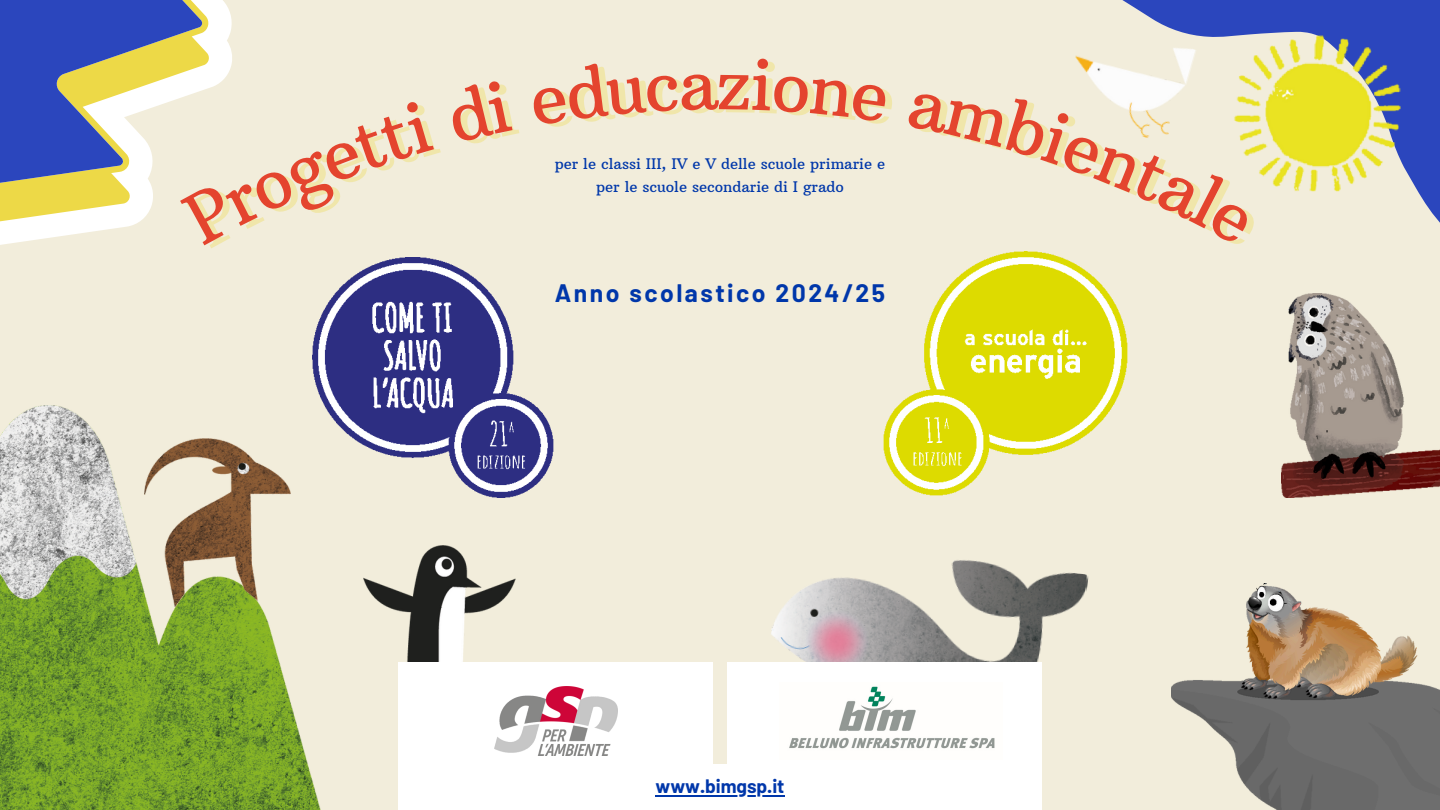
<style>
.page{position:relative;width:1440px;height:810px;background:#f2eddb}
.page>*{position:absolute;margin:0;border:0;box-sizing:border-box;transform-origin:0 0}
.t1{font:700 24.7px "Barlow";letter-spacing:.1em;color:#0037aa}
.t2{font:700 19px "Barlow";color:#0037aa}
.t3{font:14.8px/23.2px "Arbutus Slab";color:#0037aa;text-align:center}
</style>
<div class="page">
<svg style="left:1014px;top:0;width:426px;height:252px"></svg>
<svg style="left:0;top:0;width:232px;height:245px"></svg>
<img style="left:765px;top:560px;width:324px;height:158px">
<img style="left:363px;top:546px;width:153px;height:136px">
<div style="left:727px;top:663px;width:314px;height:147px;background:#fff"></div>
<div style="left:399px;top:663px;width:314px;height:147px;background:#fff"></div>
<img style="left:789px;top:686px;width:206px;height:63px">
<img style="left:494px;top:687px;width:123px;height:69px">
<img style="left:1059px;top:18px;width:138px;height:73px">
<img style="left:0;top:405px;width:321px;height:405px">
<img style="left:144px;top:438px;width:147px;height:168px">
<img style="left:1232px;top:27px;width:186px;height:177px">
<div style="left:598px;top:764px;width:243px;height:46px;background:#fff"></div>
<img style="left:312px;top:257px;width:241px;height:240px">
<img style="left:884px;top:252px;width:244px;height:244px">
<img style="left:1281px;top:293px;width:159px;height:204px">
<img style="left:1171px;top:584px;width:269px;height:226px">
<hr style="left:655px;top:795px;width:130px;height:1px;background:#0037aa">
<svg style="left:187px;top:99px;width:45px;height:146px"></svg>
<svg style="left:1014px;top:91px;width:238px;height:155px"></svg>
<p class="t3" style="left:555px;top:152px;width:332px">per le classi III, IV e V delle scuole primarie e per le scuole secondarie di I grado</p>
<h1 class="t1" style="left:555px;top:277px;width:332px">Anno scolastico 2024/25</h1>
<p class="t2" style="left:655px;top:774px;width:131px">www.bimgsp.it</p>
</div>
